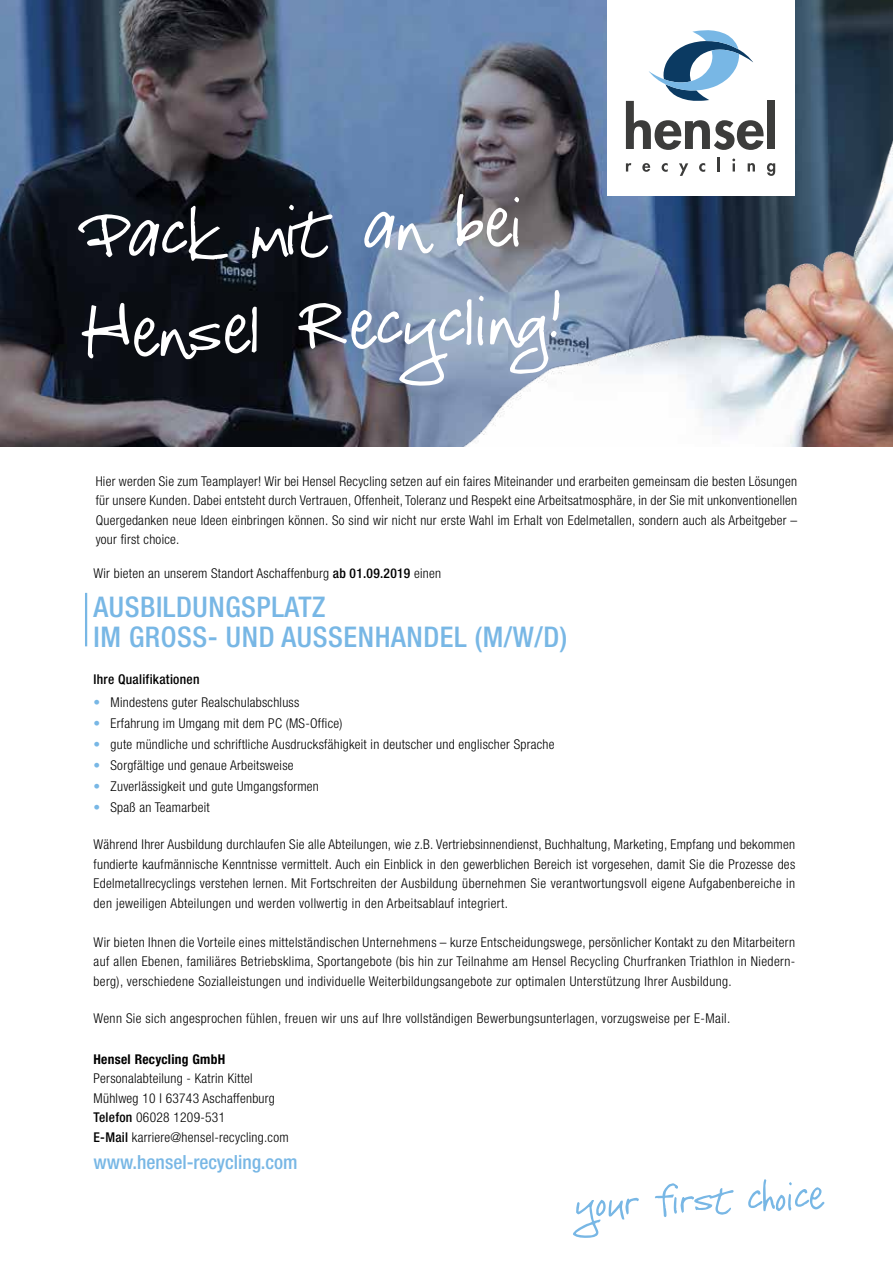
<style>
.page{position:relative;width:893px;height:1263px;background:#fff}
.page>*{position:absolute;margin:0;border:0;box-sizing:border-box;transform-origin:0 0}
.t1{font:72px/97.5px "KG Celebratethe Day";color:#fff}
.t2{font:500 condensed 28.5px/30px "Helvetica Neue LT Std";letter-spacing:.02em;color:#78b7e5}
.t3{font:500 condensed 19.5px "Helvetica Neue LT Std";color:#78b7e5}
.t4{font:300 condensed 13.5px/19.5px "Helvetica Neue LT Std";letter-spacing:.02em;color:#000;text-align:justify}
.t5{font:500 condensed 13.5px "Helvetica Neue LT Std";letter-spacing:.02em;color:#000}
.t6{font:700 condensed 13.5px "Helvetica Neue LT Std";letter-spacing:.02em;color:#000}
.s1{font-weight:500}
.s2{color:#78b7e5}
</style>
<div class="page">
<img style="left:0;top:0;width:893px;height:446px">
<img style="left:272px;top:29px;width:621px;height:418px">
<div style="left:607px;top:0;width:187px;height:195px;background:#fff"></div>
<svg style="left:626px;top:163px;width:5px;height:9px"></svg>
<svg style="left:642px;top:163px;width:8px;height:9px"></svg>
<svg style="left:662px;top:163px;width:6px;height:9px"></svg>
<svg style="left:679px;top:163px;width:9px;height:13px"></svg>
<svg style="left:699px;top:163px;width:6px;height:9px"></svg>
<svg style="left:718px;top:157px;width:2px;height:15px"></svg>
<svg style="left:732px;top:159px;width:3px;height:13px"></svg>
<svg style="left:748px;top:163px;width:7px;height:9px"></svg>
<svg style="left:767px;top:163px;width:8px;height:13px"></svg>
<div style="left:767px;top:101px;width:8px;height:48px;background:#3c3c3b"></div>
<svg style="left:626px;top:30px;width:138px;height:120px"></svg>
<svg style="left:573px;top:1198px;width:66px;height:40px"></svg>
<svg style="left:655px;top:1183px;width:79px;height:34px"></svg>
<svg style="left:748px;top:1179px;width:76px;height:32px"></svg>
<hr style="left:85px;top:593px;width:2px;height:53px;background:#78b7e5">
<h1 class="t1" style="left:75px;top:201px;width:485px;rotate:-2deg">Pack mit an bei<br>Hensel Recycling!</h1>
<p class="t4" style="left:96px;top:471px;width:703px">Hier werden Sie zum Teamplayer! Wir bei Hensel Recycling setzen auf ein faires Miteinander und erarbeiten gemeinsam die besten Lösungen für unsere Kunden. Dabei entsteht durch Vertrauen, Offenheit, Toleranz und Respekt eine Arbeitsatmosphäre, in der Sie mit unkonventionellen Quergedanken neue Ideen einbringen können. So sind wir nicht nur erste Wahl im Erhalt von Edelmetallen, sondern auch als Arbeitgeber – your first choice.</p>
<p class="t4" style="left:94px;top:563px;width:349px">Wir bieten an unserem Standort Aschaffenburg <span class="s1">ab 01.09.2019</span> einen</p>
<h2 class="t2" style="left:94px;top:591px;width:475px">AUSBILDUNGSPLATZ<br>IM GROSS- UND AUSSENHANDEL (M/W/D)</h2>
<p class="t5" style="left:94px;top:672px;width:108px">Ihre Qualifikationen</p>
<p class="t4" style="left:94px;top:692px;width:207px"><span class="s2">•</span> Mindestens guter Realschulabschluss</p>
<p class="t4" style="left:94px;top:713px;width:250px"><span class="s2">•</span> Erfahrung im Umgang mit dem PC (MS-Office)</p>
<p class="t4" style="left:94px;top:734px;width:463px"><span class="s2">•</span> gute mündliche und schriftliche Ausdrucksfähigkeit in deutscher und englischer Sprache</p>
<p class="t4" style="left:94px;top:755px;width:202px"><span class="s2">•</span> Sorgfältige und genaue Arbeitsweise</p>
<p class="t4" style="left:94px;top:776px;width:227px"><span class="s2">•</span> Zuverlässigkeit und gute Umgangsformen</p>
<p class="t4" style="left:94px;top:797px;width:118px"><span class="s2">•</span> Spaß an Teamarbeit</p>
<p class="t4" style="left:94px;top:835px;width:703px">Während Ihrer Ausbildung durchlaufen Sie alle Abteilungen, wie z.B. Vertriebsinnendienst, Buchhaltung, Marketing, Empfang und bekommen fundierte kaufmännische Kenntnisse vermittelt. Auch ein Einblick in den gewerblichen Bereich ist vorgesehen, damit Sie die Prozesse des Edelmetallrecyclings verstehen lernen. Mit Fortschreiten der Ausbildung übernehmen Sie verantwortungsvoll eigene Aufgabenbereiche in den jeweiligen Abteilungen und werden vollwertig in den Arbeitsablauf integriert.</p>
<p class="t4" style="left:94px;top:932px;width:703px">Wir bieten Ihnen die Vorteile eines mittelständischen Unternehmens – kurze Entscheidungswege, persönlicher Kontakt zu den Mitarbeitern auf allen Ebenen, familiäres Betriebsklima, Sportangebote (bis hin zur Teilnahme am Hensel Recycling Churfranken Triathlon in Niedern&shy;berg), verschiedene Sozialleistungen und individuelle Weiterbildungsangebote zur optimalen Unterstützung Ihrer Ausbildung.</p>
<p class="t4" style="left:94px;top:1009px;width:638px">Wenn Sie sich angesprochen fühlen, freuen wir uns auf Ihre vollständigen Bewerbungsunterlagen, vorzugsweise per E-Mail.</p>
<p class="t6" style="left:94px;top:1051px;width:133px">Hensel Recycling GmbH</p>
<p class="t4" style="left:94px;top:1069px;width:197px;text-align:left">Personalabteilung - Katrin Kittel Mühlweg 10 I 63743 Aschaffenburg <span class="s1">Telefon</span> 06028 1209-531<br><span class="s1">E-Mail</span> karriere@hensel-recycling.com</p>
<h3 class="t3" style="left:94px;top:1150px;width:206px">www.hensel-recycling.com</h3>
</div>
